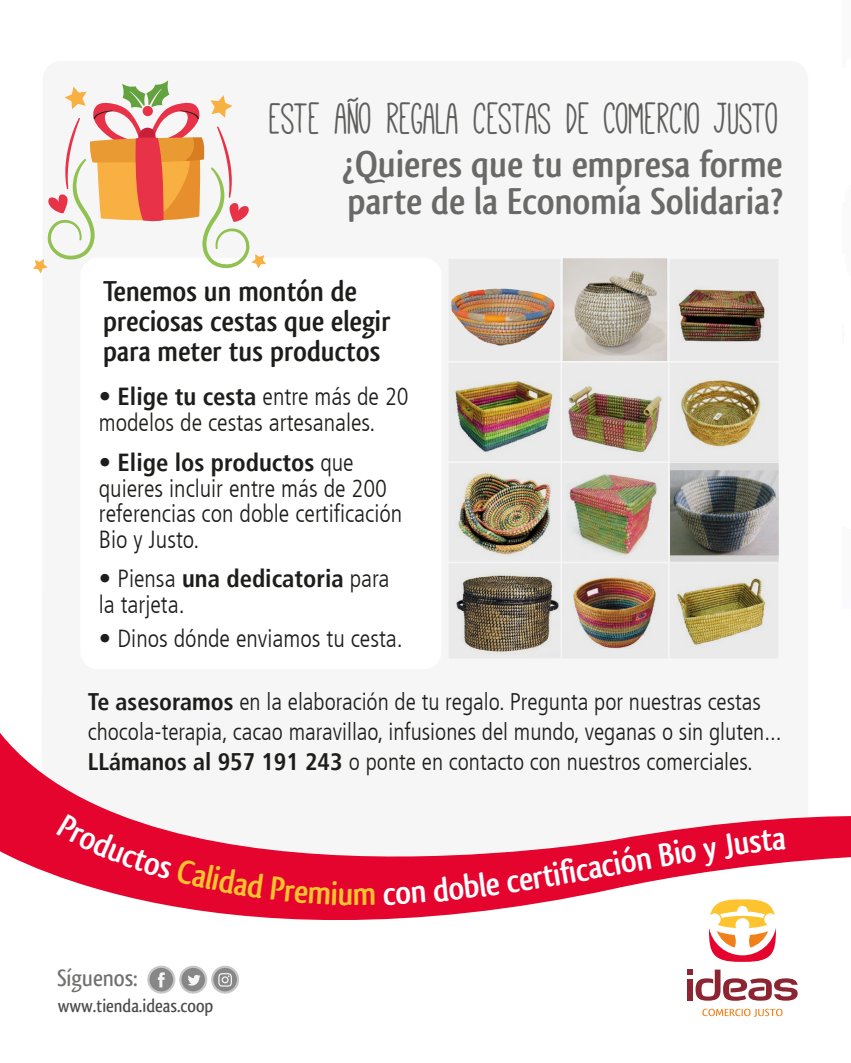
<style>
.page{position:relative;width:851px;height:1063px;background:#fff}
.page>*{position:absolute;margin:0;border:0;box-sizing:border-box;transform-origin:0 0}
.t1{font:48.45px "Mathlete Bulky";color:#5d5d5c}
.t2{font:700 39px/37.5px "Qlassik";color:#575756}
.t3{font:700 34.5px "Qlassik";color:#fff}
.t4{font:700 30px/30px "Qlassik";color:#1d1d1b}
.t5{font:300 condensed 24.6px/26px "Frutiger LT";color:#1d1d1b}
.t6{font:500 24.6px "Qlassik";color:#70706f}
.t7{font:300 condensed 24px/30px "Frutiger LT";color:#1d1d1b}
.t8{font:500 19.2px "Qlassik";color:#4b4b4a}
.s1{font-weight:700}
</style>
<div class="page">
<svg style="left:0;top:733px;width:850px;height:187px;fill:#f6f6f6"></svg>
<div style="left:669px;top:879px;width:146px;height:158px;background:#fff;border-radius:20px"></div>
<svg style="left:687px;top:970px;width:110px;height:31px"></svg>
<svg style="left:702px;top:1009px;width:80px;height:8px"></svg>
<svg style="left:709px;top:899px;width:66px;height:63px"></svg>
<div style="left:179px;top:966px;width:28px;height:28px;border:3px solid #c7c7c6;border-radius:50%"></div>
<div style="left:181px;top:968px;width:24px;height:23px;background:#878787;border-radius:50%"></div>
<svg style="left:188px;top:975px;width:13px;height:11px"></svg>
<div style="left:147px;top:966px;width:28px;height:28px;border:3px solid #c7c7c6;border-radius:50%"></div>
<div style="left:149px;top:968px;width:24px;height:23px;background:#878787;border-radius:50%"></div>
<svg style="left:158px;top:972px;width:7px;height:15px"></svg>
<div style="left:211px;top:966px;width:28px;height:28px;border:3px solid #c7c7c6;border-radius:50%"></div>
<div style="left:213px;top:968px;width:24px;height:23px;background:#878787;border-radius:50%"></div>
<svg style="left:218px;top:973px;width:14px;height:14px"></svg>
<div style="left:447px;top:257px;width:333px;height:403px;background:#eaeaea;border:2px solid #fff"></div>
<hr style="left:447px;top:562px;width:332px;height:1px;background:#fff">
<hr style="left:447px;top:461px;width:332px;height:2px;background:#fff">
<hr style="left:447px;top:361px;width:332px;height:2px;background:#fff">
<hr style="left:668px;top:258px;width:1px;height:401px;background:#fff">
<hr style="left:560px;top:258px;width:2px;height:401px;background:#fff">
<img style="left:447px;top:257px;width:111px;height:103px">
<img style="left:563px;top:258px;width:103px;height:102px">
<img style="left:669px;top:289px;width:105px;height:74px">
<img style="left:447px;top:360px;width:113px;height:100px">
<img style="left:558px;top:365px;width:113px;height:97px">
<img style="left:670px;top:365px;width:91px;height:92px">
<img style="left:447px;top:460px;width:113px;height:196px">
<img style="left:564px;top:577px;width:101px;height:83px">
<img style="left:670px;top:562px;width:103px;height:83px">
<img style="left:569px;top:474px;width:88px;height:82px">
<img style="left:670px;top:462px;width:108px;height:100px">
<svg style="left:33px;top:80px;width:233px;height:194px"></svg>
<svg style="left:56px;top:814px;width:208px;height:84px"></svg>
<div style="left:270px;top:876px;width:104px;height:29px;background:#e4042d"></div>
<svg style="left:384px;top:886px;width:41px;height:19px"></svg>
<div style="left:433px;top:865px;width:122px;height:37px;background:#e4042d"></div>
<div style="left:601px;top:846px;width:50px;height:31px;background:#e4042d"></div>
<div style="left:721px;top:830px;width:64px;height:29px;background:#e4042d"></div>
<h1 class="t1" style="left:270px;top:95px;width:510px">ESTE AÑO REGALA CESTAS DE COMERCIO JUSTO</h1>
<h2 class="t2" style="left:342px;top:145px;width:442px">¿Quieres que tu empresa forme parte de la Economía Solidaria?</h2>
<p class="t4" style="left:103px;top:277px;width:289px">Tenemos un montón de preciosas cestas que elegir para meter tus productos</p>
<p class="t5" style="left:99px;top:383px;width:311px"><span class="s1">• Elige tu cesta</span> entre más de 20 modelos de cestas artesanales.</p>
<p class="t5" style="left:99px;top:450px;width:305px"><span class="s1">• Elige los productos</span> que quieres incluir entre más de 200 referencias con doble certificación<br>Bio y Justo.</p>
<p class="t5" style="left:99px;top:566px;width:292px"><span class="s1">•</span> Piensa <span class="s1">una dedicatoria</span> para la tarjeta.</p>
<p class="t5" style="left:99px;top:626px;width:305px"><span class="s1">•</span> Dinos dónde enviamos tu cesta.</p>
<p class="t7" style="left:88px;top:687px;width:695px"><span class="s1">Te asesoramos</span> en la elaboración de tu regalo. Pregunta por nuestras cestas chocola-terapia, cacao maravillao, infusiones del mundo, veganas o sin gluten...<br><span class="s1">LLámanos al 957 191 243</span> o ponte en contacto con nuestros comerciales.</p>
<p class="t6" style="left:57px;top:964px;width:82px">Síguenos:</p>
<p class="t8" style="left:58px;top:994px;width:157px">www.tienda.ideas.coop</p>
<h3 class="t3" style="left:549px;top:855px;width:51px;rotate:-10deg">ifica</h3>
<h3 class="t3" style="left:655px;top:836px;width:60px;rotate:-9deg">Bio y</h3>
</div>
